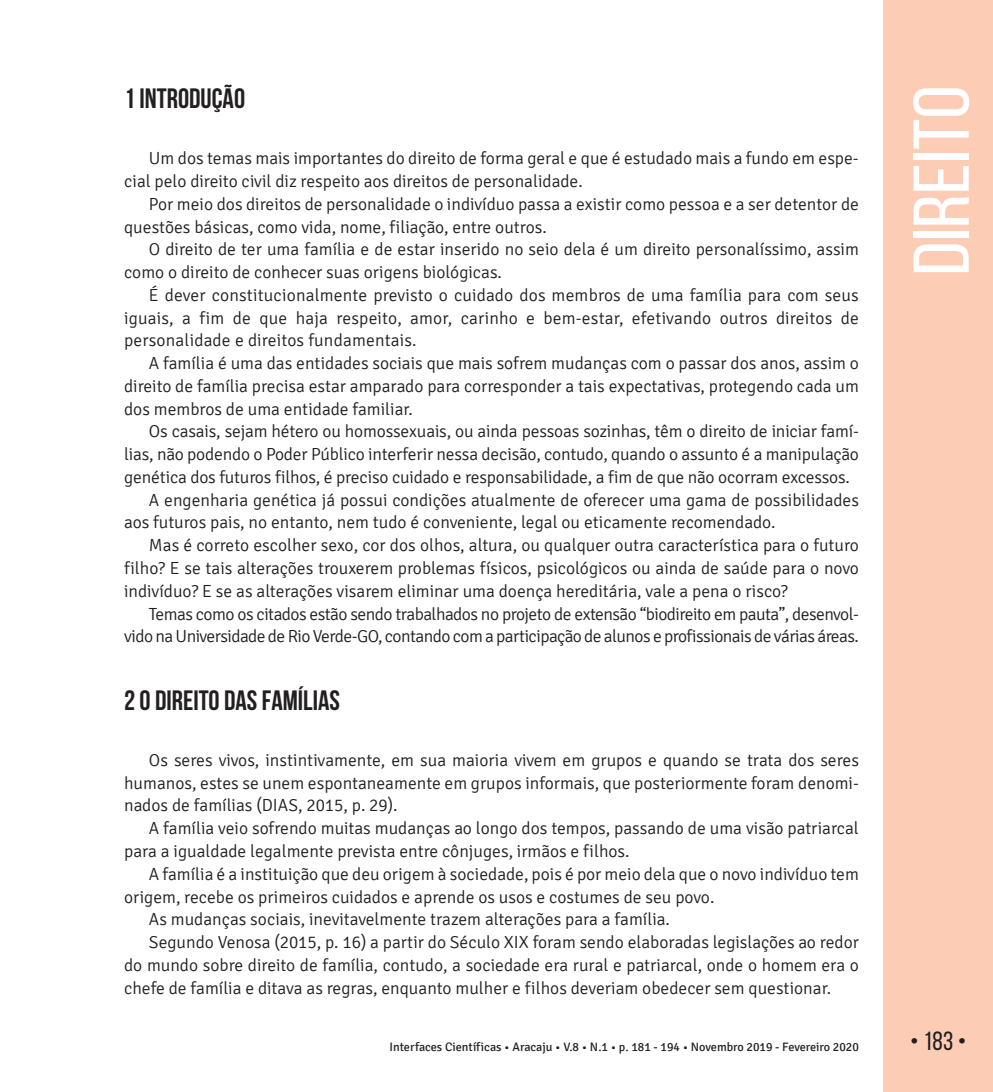
<style>
.page{position:relative;width:993px;height:1092px;background:#fff}
.page>*{position:absolute;margin:0;border:0;box-sizing:border-box;transform-origin:0 0}
.t1{font:78.75px "Bebas Neue";color:#fff;scale:1.09 1}
.t2{font:700 28px "Bebas Neue";color:#231f20}
.t3{font:26.25px "Bebas Neue";color:#231f20}
.t4{font:300 17.5px/22.8px "Signika";color:#231f20}
.t5{font:300 17.5px "Signika";letter-spacing:-.03em;color:#231f20}
.t6{font:12.25px "Signika";color:#231f20}
</style>
<div class="page">
<div style="left:883px;top:0;width:109px;height:1091px;background:#fcccb5"></div>
<h2 class="t2" style="left:124px;top:83px;width:122px">1 INTRODUÇÃO</h2>
<p class="t4" style="left:124px;top:147px;width:736px;text-indent:25px">Um dos temas mais importantes do direito de forma geral e que é estudado mais a fundo em espe&shy;cial pelo direito civil diz respeito aos direitos de personalidade.</p>
<p class="t4" style="left:124px;top:193px;width:736px;text-indent:25px">Por meio dos direitos de personalidade o indivíduo passa a existir como pessoa e a ser detentor de questões básicas, como vida, nome, filiação, entre outros.</p>
<p class="t4" style="left:124px;top:238px;width:736px;text-indent:25px">O direito de ter uma família e de estar inserido no seio dela é um direito personalíssimo, assim como o direito de conhecer suas origens biológicas.</p>
<p class="t4" style="left:124px;top:284px;width:736px;text-align:justify;text-indent:25px">É dever constitucionalmente previsto o cuidado dos membros de uma família para com seus iguais, a fim de que haja respeito, amor, carinho e bem-estar, efetivando outros direitos de personalidade e direitos fundamentais.</p>
<p class="t4" style="left:124px;top:352px;width:736px;text-align:justify;text-indent:25px">A família é uma das entidades sociais que mais sofrem mudanças com o passar dos anos, assim o direito de família precisa estar amparado para corresponder a tais expectativas, protegendo cada um dos membros de uma entidade familiar.</p>
<p class="t4" style="left:149px;top:420px;width:711px">Os casais, sejam hétero ou homossexuais, ou ainda pessoas sozinhas, têm o direito de iniciar famí-</p>
<p class="t4" style="left:124px;top:443px;width:736px">lias, não podendo o Poder Público interferir nessa decisão, contudo, quando o assunto é a manipulação</p>
<p class="t4" style="left:124px;top:466px;width:727px">genética dos futuros filhos, é preciso cuidado e responsabilidade, a fim de que não ocorram excessos.</p>
<p class="t4" style="left:149px;top:488px;width:711px">A engenharia genética já possui condições atualmente de oferecer uma gama de possibilidades</p>
<p class="t4" style="left:124px;top:511px;width:652px">aos futuros pais, no entanto, nem tudo é conveniente, legal ou eticamente recomendado.</p>
<p class="t4" style="left:149px;top:534px;width:711px">Mas é correto escolher sexo, cor dos olhos, altura, ou qualquer outra característica para o futuro</p>
<p class="t4" style="left:124px;top:557px;width:736px">filho? E se tais alterações trouxerem problemas físicos, psicológicos ou ainda de saúde para o novo</p>
<p class="t4" style="left:124px;top:579px;width:665px">indivíduo? E se as alterações visarem eliminar uma doença hereditária, vale a pena o risco?</p>
<p class="t5" style="left:149px;top:604px;width:711px">Temas como os citados estão sendo trabalhados no projeto de extensão “biodireito em pauta”, desenvol-</p>
<p class="t5" style="left:124px;top:626px;width:736px">vido na Universidade de Rio Verde-GO, contando com a participação de alunos e profissionais de várias áreas.</p>
<h2 class="t2" style="left:124px;top:684px;width:217px">2 O DIREITO DAS FAMÍLIAS</h2>
<p class="t4" style="left:124px;top:749px;width:736px;text-align:justify;text-indent:25px">Os seres vivos, instintivamente, em sua maioria vivem em grupos e quando se trata dos seres humanos, estes se unem espontaneamente em grupos informais, que posteriormente foram denomi&shy;nados de famílias (DIAS, 2015, p. 29).</p>
<p class="t4" style="left:124px;top:817px;width:736px;text-indent:25px">A família veio sofrendo muitas mudanças ao longo dos tempos, passando de uma visão patriarcal para a igualdade legalmente prevista entre cônjuges, irmãos e filhos.</p>
<p class="t4" style="left:149px;top:862px;width:711px">A família é a instituição que deu origem à sociedade, pois é por meio dela que o novo indivíduo tem</p>
<p class="t4" style="left:124px;top:885px;width:591px">origem, recebe os primeiros cuidados e aprende os usos e costumes de seu povo.</p>
<p class="t4" style="left:149px;top:908px;width:522px">As mudanças sociais, inevitavelmente trazem alterações para a família.</p>
<p class="t4" style="left:149px;top:931px;width:711px">Segundo Venosa (2015, p. 16) a partir do Século XIX foram sendo elaboradas legislações ao redor</p>
<p class="t4" style="left:124px;top:953px;width:736px">do mundo sobre direito de família, contudo, a sociedade era rural e patriarcal, onde o homem era o</p>
<p class="t4" style="left:124px;top:976px;width:708px">chefe de família e ditava as regras, enquanto mulher e filhos deveriam obedecer sem questionar.</p>
<h1 class="t1" style="left:898px;top:275px;width:176px;rotate:-90deg">Direito</h1>
<p class="t6" style="left:389px;top:1040px;width:471px">Interfaces Científicas • Aracaju • V.8 • N.1 • p. 181 - 194 • Novembro 2019 - Fevereiro 2020</p>
<h3 class="t3" style="left:909px;top:1026px;width:58px">• 183 •</h3>
</div>
